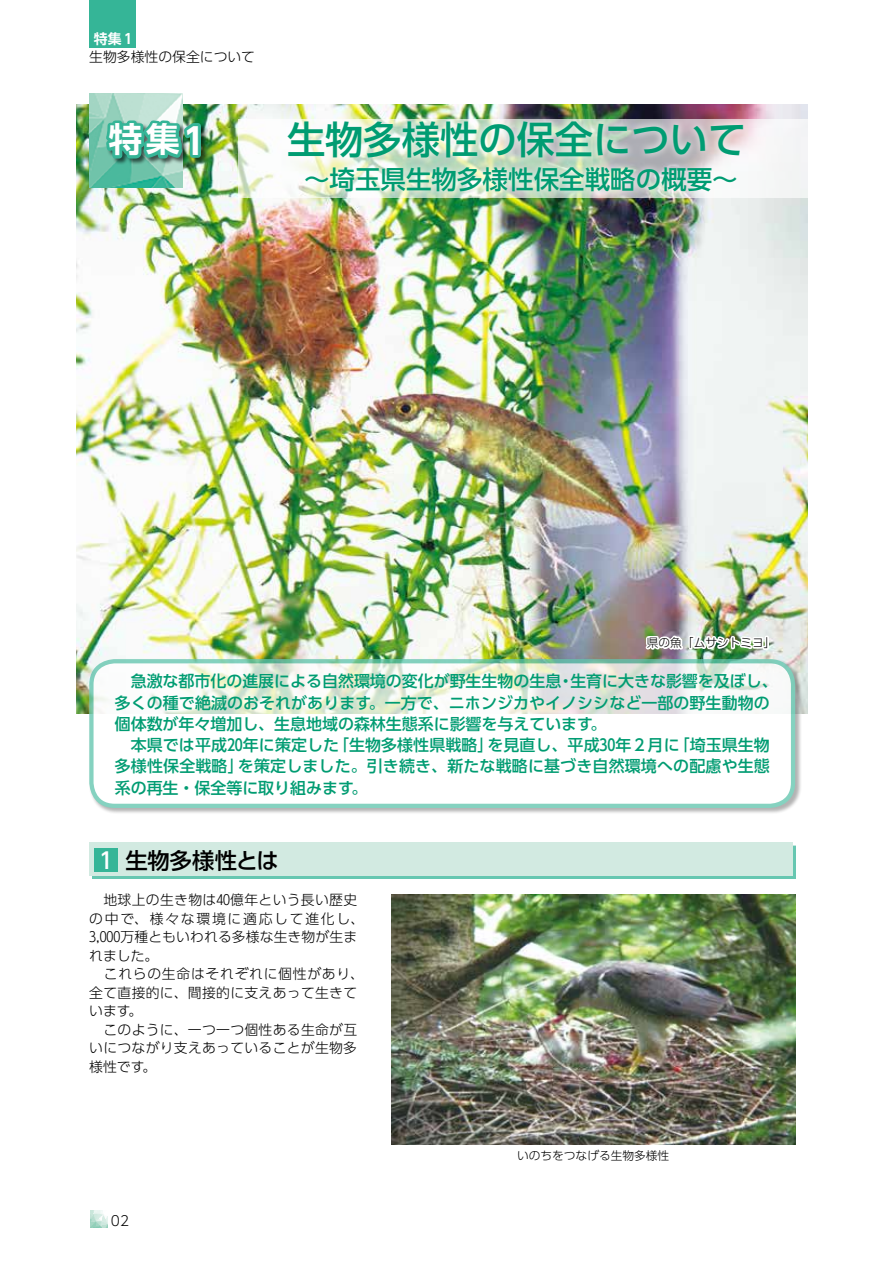
<style>
.page{position:relative;width:893px;height:1263px;background:#fff}
.page>*{position:absolute;margin:0;border:0;box-sizing:border-box;transform-origin:0 0}
.t1{font:500 38.25px "UD Shin Go Pr 6 N";color:#009c72}
.t2{font:700 34.05px "UD Shin Go Pr 6 N De";color:#fff}
.t3{font:500 25.5px "UD Shin Go Pr 6 N";color:#009c72}
.t4{font:500 22.35px "UD Shin Go Pr 6 N";letter-spacing:-.005em;color:#000}
.t5{font:500 15.9px/21.3px "UD Shin Go Pr 6 N";letter-spacing:.005em;color:#009c72}
.t6{font:300 13.8px/18.5px "UD Shin Go Pr 6 N";letter-spacing:.025em;color:#000}
.t7{font:300 13.8px "UD Shin Go Pr 6 N";color:#000}
.t8{font:700 13.8px "UD Shin Go Pr 6 N De";color:#fff}
.t9{font:300 11.7px "UD Shin Go Pr 6 N";color:#000}
.s1{font-size:36.15px}
.s2{color:#fff}
</style>
<div class="page">
<img style="left:77px;top:104px;width:731px;height:609px">
<img style="left:90px;top:1211px;width:17px;height:17px">
<img style="left:89px;top:94px;width:94px;height:93px">
<div style="left:89px;top:0;width:47px;height:48px;background:#35b597"></div>
<div style="left:106px;top:120px;width:102px;height:45px;background:#000;opacity:.6"></div>
<img style="left:102px;top:117px;width:102px;height:45px">
<div style="left:89px;top:659px;width:713px;height:156px;background:#000;opacity:.5"></div>
<svg style="left:91px;top:661px;width:702px;height:145px"></svg>
<div style="left:89px;top:659px;width:706px;height:149px;border:4px solid #35b597;border-radius:23px"></div>
<div style="left:92px;top:845px;width:704px;height:34px;background:#67c7b1"></div>
<div style="left:89px;top:843px;width:704px;height:33px;background:#d2eae1"></div>
<div style="left:95px;top:848px;width:23px;height:23px;background:#35b597"></div>
<img style="left:391px;top:895px;width:404px;height:250px">
<img style="left:642px;top:633px;width:129px;height:20px">
<div style="left:238px;top:119px;width:655px;height:78px;background:#fff"></div>
<svg style="left:281px;top:114px;width:470px;height:85px"></svg>
<p class="t8" style="left:94px;top:27px;width:43px">特集１</p>
<p class="t7" style="left:89px;top:46px;width:167px">生物多様性の保全について</p>
<h2 class="t2" style="left:108px;top:112px;width:106px">特集<span class="s1">１</span></h2>
<h1 class="t1" style="left:287px;top:108px;width:461px">生物多様性の保全について</h1>
<h3 class="t3" style="left:304px;top:159px;width:435px">～埼玉県生物多様性保全戦略の概要～</h3>
<p class="t9" style="left:647px;top:633px;width:130px">県の魚「ムサシトミヨ」</p>
<p class="t5" style="left:115px;top:670px;width:664px;text-indent:16px">急激な都市化の進展による自然環境の変化が野生生物の生息・生育に大きな影響を及ぼし、多くの種で絶滅のおそれがあります。一方で、ニホンジカやイノシシなど一部の野生動物の個体数が年々増加し、生息地域の森林生態系に影響を与えています。<br>　本県では平成20年に策定した「生物多様性県戦略」を見直し、平成30年２月に「埼玉県生物多様性保全戦略」を策定しました。引き続き、新たな戦略に基づき自然環境への配慮や生態系の再生・保全等に取り組みます。</p>
<h3 class="t4" style="left:95px;top:842px;width:185px"><span class="s2">１</span>生物多様性とは</h3>
<p class="t6" style="left:89px;top:890px;width:276px">　地球上の生き物は40億年という長い歴史の中で、様々な環境に適応して進化し、<br>3,000万種ともいわれる多様な生き物が生まれました。<br>　これらの生命はそれぞれに個性があり、全て直接的に、間接的に支えあって生きています。<br>　このように、一つ一つ個性ある生命が互いにつながり支えあっていることが生物多様性です。</p>
<p class="t6" style="left:111px;top:1211px;width:20px">02</p>
<p class="t9" style="left:517px;top:1145px;width:154px">いのちをつなげる生物多様性</p>
</div>
